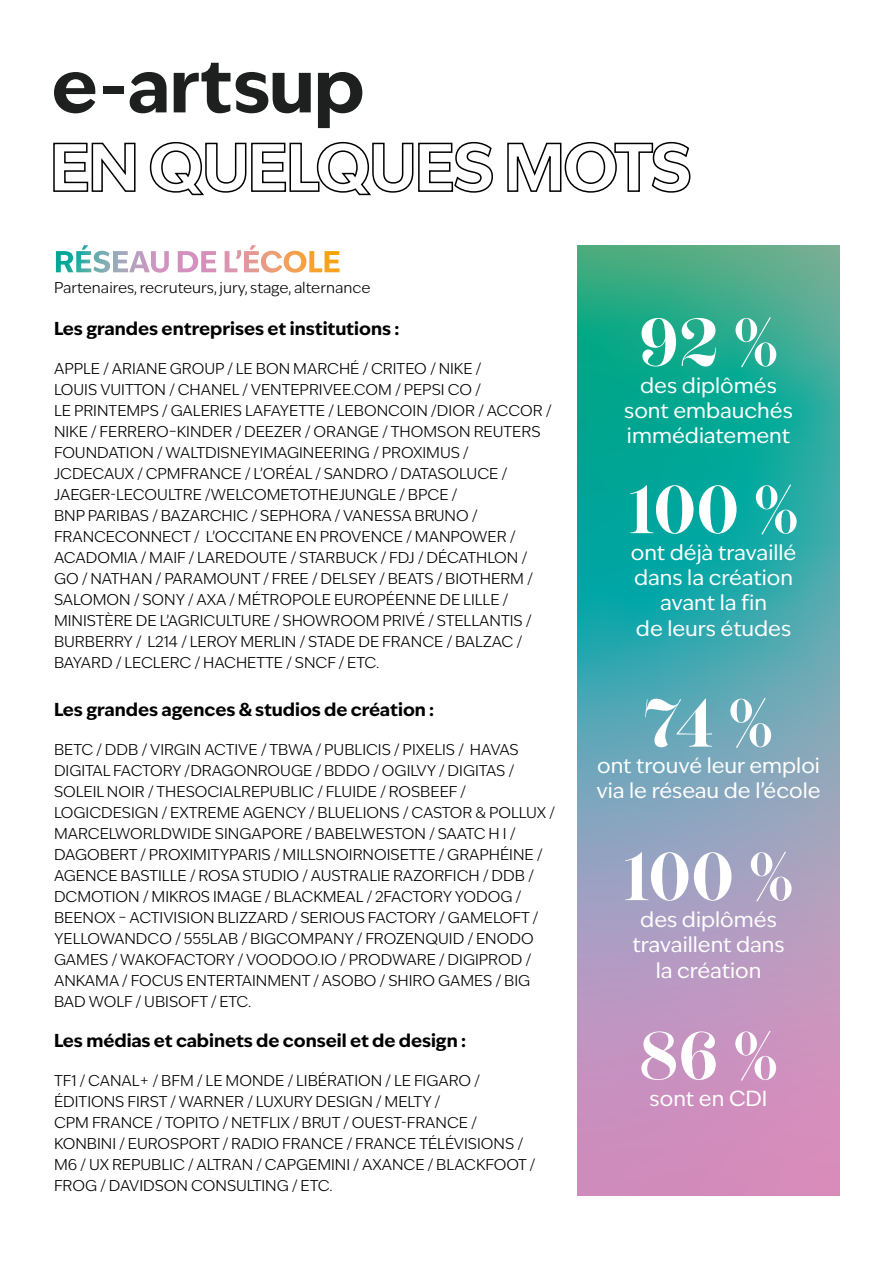
<style>
.page{position:relative;width:893px;height:1263px;background:#fff}
.page>*{position:absolute;margin:0;border:0;box-sizing:border-box;transform-origin:0 0}
.t1{font:700 67.5px "Scotch Display";color:#fff}
.t2{font:21px/25.2px "Ivy Epic";color:#fff;text-align:center}
.t3{font:700 18px "Ivy Epic";color:#000}
.t4{font:300 15px/21px "Ivy Epic";color:#000}
</style>
<div class="page">
<svg style="left:578px;top:245px;width:261px;height:950px;background:#6ba1ae"></svg>
<svg style="left:56px;top:245px;width:284px;height:28px"></svg>
<svg style="left:318px;top:72px;width:44px;height:56px"></svg>
<svg style="left:174px;top:63px;width:56px;height:50px"></svg>
<svg style="left:130px;top:72px;width:37px;height:41px"></svg>
<div style="left:104px;top:87px;width:20px;height:7px;background:#1e1f1f"></div>
<svg style="left:54px;top:72px;width:42px;height:41px"></svg>
<svg style="left:236px;top:72px;width:75px;height:41px"></svg>
<svg style="left:53px;top:141px;width:638px;height:55px"></svg>
<p class="t4" style="left:54px;top:277px;width:318px">Partenaires, recruteurs, jury, stage, alternance</p>
<p class="t3" style="left:54px;top:317px;width:347px">Les grandes entreprises et institutions :</p>
<p class="t4" style="left:54px;top:358px;width:499px">APPLE / ARIANE GROUP / LE BON MARCHÉ / CRITEO / NIKE /<br>LOUIS VUITTON / CHANEL / VENTEPRIVEE.COM / PEPSI CO /<br>LE PRINTEMPS / GALERIES LAFAYETTE / LEBONCOIN /DIOR / ACCOR / NIKE / FERRERO–KINDER / DEEZER / ORANGE / THOMSON REUTERS FOUNDATION / WALTDISNEYIMAGINEERING / PROXIMUS / JCDECAUX / CPMFRANCE / L’ORÉAL / SANDRO / DATASOLUCE / JAEGER-LECOULTRE /WELCOMETOTHEJUNGLE / BPCE /<br>BNP PARIBAS / BAZARCHIC / SEPHORA / VANESSA BRUNO / FRANCECONNECT / L’OCCITANE EN PROVENCE / MANPOWER / ACADOMIA / MAIF / LAREDOUTE / STARBUCK / FDJ / DÉCATHLON / GO / NATHAN / PARAMOUNT / FREE / DELSEY / BEATS / BIOTHERM / SALOMON / SONY / AXA / MÉTROPOLE EUROPÉENNE DE LILLE / MINISTÈRE DE L’AGRICULTURE / SHOWROOM PRIVÉ / STELLANTIS / BURBERRY / L214 / LEROY MERLIN / STADE DE FRANCE / BALZAC / BAYARD / LECLERC / HACHETTE / SNCF / ETC.</p>
<p class="t3" style="left:54px;top:697px;width:382px">Les grandes agences &amp; studios de création :</p>
<p class="t4" style="left:54px;top:739px;width:503px">BETC / DDB / VIRGIN ACTIVE / TBWA / PUBLICIS / PIXELIS / HAVAS DIGITAL FACTORY /DRAGONROUGE / BDDO / OGILVY / DIGITAS / SOLEIL NOIR / THESOCIALREPUBLIC / FLUIDE / ROSBEEF / LOGICDESIGN / EXTREME AGENCY / BLUELIONS / CASTOR &amp; POLLUX / MARCELWORLDWIDE SINGAPORE / BABELWESTON / SAATC H I / DAGOBERT / PROXIMITYPARIS / MILLSNOIRNOISETTE / GRAPHÉINE / AGENCE BASTILLE / ROSA STUDIO / AUSTRALIE RAZORFICH / DDB / DCMOTION / MIKROS IMAGE / BLACKMEAL / 2FACTORY YODOG / BEENOX – ACTIVISION BLIZZARD / SERIOUS FACTORY / GAMELOFT / YELLOWANDCO / 555LAB / BIGCOMPANY / FROZENQUID / ENODO GAMES / WAKOFACTORY / VOODOO.IO / PRODWARE / DIGIPROD / ANKAMA / FOCUS ENTERTAINMENT / ASOBO / SHIRO GAMES / BIG BAD WOLF / UBISOFT / ETC.</p>
<p class="t3" style="left:54px;top:1028px;width:414px">Les médias et cabinets de conseil et de design :</p>
<p class="t4" style="left:54px;top:1070px;width:483px">TF1 / CANAL+ / BFM / LE MONDE / LIBÉRATION / LE FIGARO / ÉDITIONS FIRST / WARNER / LUXURY DESIGN / MELTY /<br>CPM FRANCE / TOPITO / NETFLIX / BRUT / OUEST-FRANCE / KONBINI / EUROSPORT / RADIO FRANCE / FRANCE TÉLÉVISIONS / M6 / UX REPUBLIC / ALTRAN / CAPGEMINI / AXANCE / BLACKFOOT / FROG / DAVIDSON CONSULTING / ETC.</p>
<h1 class="t1" style="left:639px;top:304px;width:141px">92 %</h1>
<h2 class="t2" style="left:624px;top:372px;width:170px">des diplômés sont embauchés immédiatement</h2>
<h1 class="t1" style="left:628px;top:471px;width:172px">100 %</h1>
<h2 class="t2" style="left:631px;top:540px;width:167px">ont déjà travaillé dans la création avant la fin<br>de leurs études</h2>
<h1 class="t1" style="left:644px;top:685px;width:131px">74 %</h1>
<h2 class="t2" style="left:596px;top:753px;width:226px;text-align:left">ont trouvé leur emploi via le réseau de l’école</h2>
<h1 class="t1" style="left:623px;top:838px;width:172px">100 %</h1>
<h2 class="t2" style="left:632px;top:907px;width:154px">des diplômés travaillent dans la création</h2>
<h1 class="t1" style="left:639px;top:1017px;width:141px">86 %</h1>
<h2 class="t2" style="left:650px;top:1086px;width:119px">sont en CDI</h2>
</div>
